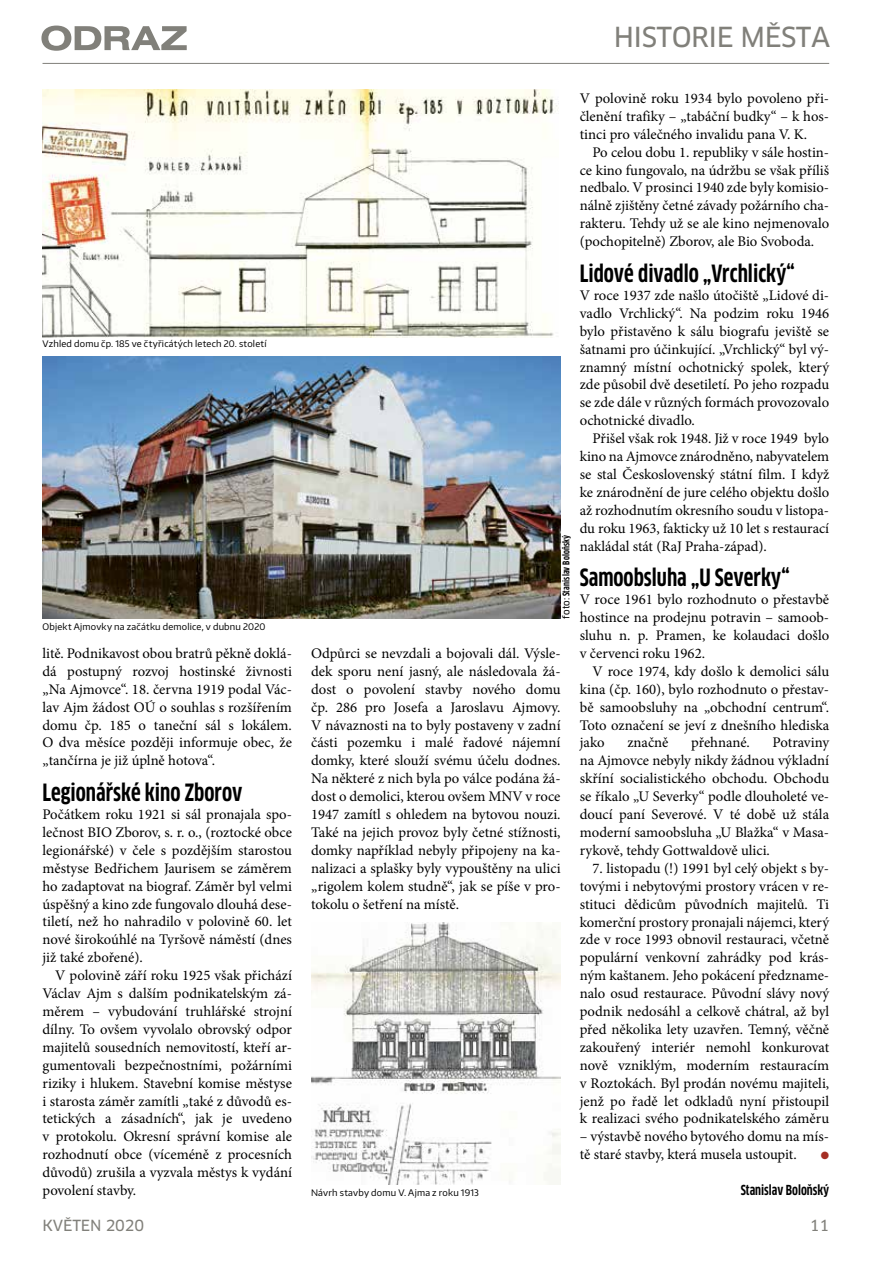
<style>
.page{position:relative;width:893px;height:1263px;background:#fff}
.page>*{position:absolute;margin:0;border:0;box-sizing:border-box;transform-origin:0 0}
.t1{font:27px "Clan CE News";letter-spacing:-.02em;color:#81807a}
.t2{font:700 23.25px "Clan Cond CELF";color:#000}
.t3{font:15px "Clan CE News";letter-spacing:-.01em;color:#81807a}
.t4{font:14.7px/17.9px "Minion Pro";letter-spacing:-.005em;color:#000;text-align:justify}
.t5{font:700 13.5px "Clan Cond CELF";color:#000}
.t6{font:10.5px "Zapf Dingbats ITC";color:#a52e24}
.t7{font:9px "Encode Sans";letter-spacing:.025em;color:#000}
.t8{font:700 9px "Clan Cond CELF";letter-spacing:.02em;color:#000}
.s1{font-family:"Clan CE News";font-weight:400}
</style>
<div class="page">
<hr style="left:43px;top:63px;width:786px;height:1px;background:#81807a">
<svg style="left:41px;top:26px;width:146px;height:25px"></svg>
<img style="left:43px;top:90px;width:516px;height:248px">
<img style="left:43px;top:356px;width:518px;height:263px">
<img style="left:311px;top:923px;width:249px;height:262px">
<p class="t7" style="left:43px;top:338px;width:225px">Vzhled domu čp. 185 ve čtyřicátých letech 20. století</p>
<p class="t7" style="left:43px;top:620px;width:224px">Objekt Ajmovky na začátku demolice, v dubnu 2020</p>
<p class="t4" style="left:43px;top:644px;width:251px">litě. Podnikavost obou bratrů pěkně doklá&shy;dá postupný rozvoj hostinské živnosti „Na Ajmovce“. 18. června 1919 podal Vác&shy;lav Ajm žádost OÚ o souhlas s rozšířením domu čp. 185 o taneční sál s lokálem.<br>O dva měsíce později informuje obec, že „tančírna je již úplně hotova“.</p>
<h2 class="t2" style="left:43px;top:778px;width:201px">Legionářské kino Zborov</h2>
<p class="t4" style="left:43px;top:805px;width:251px">Počátkem roku 1921 si sál pronajala spo&shy;lečnost BIO Zborov, s. r. o., (roztocké obce legionářské) v čele s pozdějším starostou městyse Bedřichem Jaurisem se záměrem ho zadaptovat na biograf. Záměr byl velmi úspěšný a kino zde fungovalo dlouhá dese&shy;tiletí, než ho nahradilo v polovině 60. let nové širokoúhlé na Tyršově náměstí (dnes již také zbořené).</p>
<p class="t4" style="left:43px;top:967px;width:251px;text-indent:13px">V polovině září roku 1925 však přichází Václav Ajm s dalším podnikatelským zá&shy;měrem – vybudování truhlářské strojní dílny. To ovšem vyvolalo obrovský odpor majitelů sousedních nemovitostí, kteří ar&shy;gumentovali bezpečnostními, požárními riziky i hlukem. Stavební komise městyse i starosta záměr zamítli „také z důvodů es&shy;tetických a zásadních“, jak je uvedeno v protokolu. Okresní správní komise ale rozhodnutí obce (víceméně z procesních důvodů) zrušila a vyzvala městys k vydání povolení stavby.</p>
<h1 class="t1" style="left:614px;top:20px;width:218px">HISTORIE MĚSTA</h1>
<p class="t8" style="left:560px;top:619px;width:86px;rotate:-90deg"><span class="s1">FOTO:</span> Stanislav Boloňský</p>
<p class="t4" style="left:311px;top:644px;width:251px">Odpůrci se nevzdali a bojovali dál. Výsle&shy;dek sporu není jasný, ale následovala žá&shy;dost o povolení stavby nového domu čp. 286 pro Josefa a Jaroslavu Ajmovy.<br>V návaznosti na to byly postaveny v zadní části pozemku i malé řadové nájemní domky, které slouží svému účelu dodnes.<br>Na některé z nich byla po válce podána žá&shy;dost o demolici, kterou ovšem MNV v roce 1947 zamítl s ohledem na bytovou nouzi.<br>Také na jejich provoz byly četné stížnosti, domky například nebyly připojeny na ka&shy;nalizaci a splašky byly vypouštěny na ulici „rigolem kolem studně“, jak se píše v pro&shy;tokolu o šetření na místě.</p>
<p class="t7" style="left:311px;top:1186px;width:169px">Návrh stavby domu V. Ajma z roku 1913</p>
<p class="t4" style="left:580px;top:89px;width:251px">V polovině roku 1934 bylo povoleno při&shy;členění trafiky – „tabáční budky“ – k hos&shy;tinci pro válečného invalidu pana V. K.</p>
<p class="t4" style="left:580px;top:143px;width:251px;text-indent:13px">Po celou dobu 1. republiky v sále hostin&shy;ce kino fungovalo, na údržbu se však příliš nedbalo. V prosinci 1940 zde byly komisio&shy;nálně zjištěny četné závady požárního cha&shy;rakteru. Tehdy už se ale kino nejmenovalo (pochopitelně) Zborov, ale Bio Svoboda.</p>
<h2 class="t2" style="left:580px;top:259px;width:217px">Lidové divadlo „Vrchlický“</h2>
<p class="t4" style="left:580px;top:286px;width:251px">V roce 1937 zde našlo útočiště „Lidové di&shy;vadlo Vrchlický“. Na podzim roku 1946 bylo přistavěno k sálu biografu jeviště se šatnami pro účinkující. „Vrchlický“ byl vý&shy;znamný místní ochotnický spolek, který zde působil dvě desetiletí. Po jeho rozpadu se zde dále v různých formách provozovalo ochotnické divadlo.</p>
<p class="t4" style="left:580px;top:430px;width:251px;text-indent:13px">Přišel však rok 1948. Již v roce 1949 bylo kino na Ajmovce znárodněno, nabyvatelem se stal Československý státní film. I když ke znárodnění de jure celého objektu došlo až rozhodnutím okresního soudu v listopa&shy;du roku 1963, fakticky už 10 let s restaurací nakládal stát (RaJ Praha-západ).</p>
<h2 class="t2" style="left:580px;top:563px;width:211px">Samoobsluha „U Severky“</h2>
<p class="t4" style="left:580px;top:591px;width:251px">V roce 1961 bylo rozhodnuto o přestavbě hostince na prodejnu potravin – samoob&shy;sluhu n. p. Pramen, ke kolaudaci došlo v červenci roku 1962.</p>
<p class="t4" style="left:580px;top:662px;width:251px;text-indent:13px">V roce 1974, kdy došlo k demolici sálu kina (čp. 160), bylo rozhodnuto o přestav&shy;bě samoobsluhy na „obchodní centrum“.<br>Toto označení se jeví z dnešního hlediska jako</p>
<p class="t4" style="left:627px;top:734px;width:43px">značně</p>
<p class="t4" style="left:691px;top:734px;width:60px">přehnané.</p>
<p class="t4" style="left:580px;top:734px;width:251px;text-indent:193px">Potraviny na Ajmovce nebyly nikdy žádnou výkladní skříní socialistického obchodu. Obchodu se říkalo „U Severky“ podle dlouholeté ve&shy;doucí paní Severové. V té době už stála moderní samoobsluha „U Blažka“ v Masa&shy;rykově, tehdy Gottwaldově ulici.</p>
<p class="t4" style="left:580px;top:859px;width:251px;text-indent:13px">7. listopadu (!) 1991 byl celý objekt s by&shy;tovými i nebytovými prostory vrácen v re&shy;stituci dědicům původních majitelů. Ti komerční prostory pronajali nájemci, který zde v roce 1993 obnovil restauraci, včetně populární venkovní zahrádky pod krás&shy;ným kaštanem. Jeho pokácení předzname&shy;nalo osud restaurace. Původní slávy nový podnik nedosáhl a celkově chátral, až byl před několika lety uzavřen. Temný, věčně zakouřený interiér nemohl konkurovat nově vzniklým, moderním restauracím v Roztokách. Byl prodán novému majiteli, jenž po řadě let odkladů nyní přistoupil k realizaci svého podnikatelského záměru</p>
<p class="t4" style="left:580px;top:1128px;width:251px">– výstavbě nového bytového domu na mís&shy;tě staré stavby, která musela ustoupit.</p>
<p class="t6" style="left:821px;top:1151px;width:10px">●</p>
<p class="t5" style="left:741px;top:1182px;width:90px">Stanislav Boloňský</p>
<p class="t3" style="left:43px;top:1216px;width:103px">KVĚTEN 2020</p>
<p class="t3" style="left:810px;top:1216px;width:21px">11</p>
</div>
